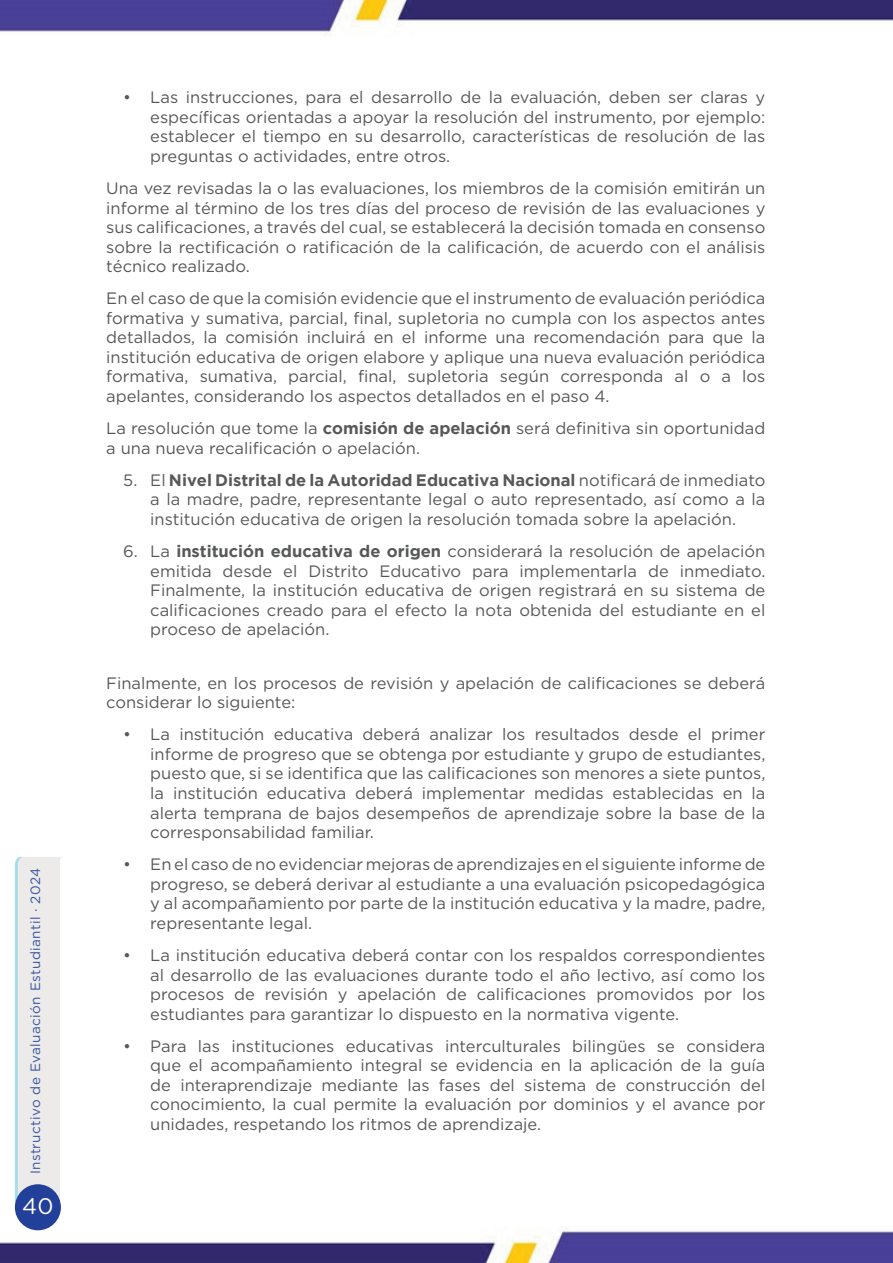
<style>
.page{position:relative;width:893px;height:1263px;background:#fff}
.page>*{position:absolute;margin:0;border:0;box-sizing:border-box;transform-origin:0 0}
.t1{font:22.5px "Gotham";color:#fff}
.numbres{font:16.5px/19.5px "Gotham";color:#57585a;text-align:justify}
.t2{font:13.5px "Gotham";letter-spacing:.03em;color:#3853a3}
.s1{font-weight:700}
.s2{font-family:"Calibri"}
</style>
<div class="page">
<img style="left:0;top:1173px;width:892px;height:90px">
<img style="left:0;top:0;width:892px;height:37px">
<svg style="left:15px;top:857px;width:49px;height:372px"></svg>
<div style="left:15px;top:1184px;width:46px;height:46px;background:#223f99;border-radius:50%"></div>
<p class="t2" style="left:28px;top:1174px;width:308px;rotate:-90deg">Instructivo de Evaluación Estudiantil · 2024</p>
<h1 class="t1" style="left:22px;top:1194px;width:33px">40</h1>
<p class="numbres" style="left:150px;top:87px;width:617px;text-indent:-27px">• Las instrucciones, para el desarrollo de la evaluación, deben ser claras y específicas orientadas a apoyar la resolución del instrumento, por ejemplo: establecer el tiempo en su desarrollo, características de resolución de las preguntas o actividades, entre otros.</p>
<p class="numbres" style="left:106px;top:178px;width:661px">Una vez revisadas la o las evaluaciones, los miembros de la comisión emitirán un informe al término de los tres días del proceso de revisión de las evaluaciones y sus calificaciones, a través del cual, se establecerá la decisión tomada en consenso sobre la rectificación o ratificación de la calificación, de acuerdo con el análisis técnico realizado.</p>
<p class="numbres" style="left:106px;top:288px;width:661px">En el caso de que la comisión evidencie que el instrumento de evaluación periódica formativa y sumativa, parcial, final, supletoria no cumpla con los aspectos antes detallados, la comisión incluirá en el informe una recomendación para que la institución educativa de origen elabore y aplique una nueva evaluación periódica formativa, sumativa, parcial, final, supletoria según corresponda al o a los apelantes, considerando los aspectos detallados en el paso 4.</p>
<p class="numbres" style="left:106px;top:418px;width:661px">La resolución que tome la <span class="s1">comisión de apelación</span> será definitiva sin oportunidad a una nueva recalificación o apelación.</p>
<p class="numbres" style="left:150px;top:470px;width:617px;text-indent:-27px">5. El <span class="s1">Nivel Distrital de la Autoridad Educativa Nacional</span> notificará de inmediato a la madre, padre, representante legal o auto representado, así como a la institución educativa de origen la resolución tomada sobre la apelación.</p>
<p class="numbres" style="left:150px;top:541px;width:617px;text-indent:-27px">6. La <span class="s1">institución educativa de origen</span> considerará la resolución de apelación emitida desde el Distrito Educativo para implementarla de inmediato.<br>Finalmente, la institución educativa de origen registrará en su sistema de calificaciones creado para el efecto la nota obtenida del estudiante en el proceso de apelación<span class="s2">.</span></p>
<p class="numbres" style="left:106px;top:673px;width:661px">Finalmente, en los procesos de revisión y apelación de calificaciones se deberá considerar lo siguiente:</p>
<p class="numbres" style="left:150px;top:725px;width:617px;text-indent:-27px">• La institución educativa deberá analizar los resultados desde el primer informe de progreso que se obtenga por estudiante y grupo de estudiantes, puesto que, si se identifica que las calificaciones son menores a siete puntos, la institución educativa deberá implementar medidas establecidas en la alerta temprana de bajos desempeños de aprendizaje sobre la base de la corresponsabilidad familiar.</p>
<p class="numbres" style="left:150px;top:854px;width:617px;text-indent:-27px">• En el caso de no evidenciar mejoras de aprendizajes en el siguiente informe de progreso, se deberá derivar al estudiante a una evaluación psicopedagógica y al acompañamiento por parte de la institución educativa y la madre, padre, representante legal.</p>
<p class="numbres" style="left:150px;top:945px;width:617px;text-indent:-27px">• La institución educativa deberá contar con los respaldos correspondientes al desarrollo de las evaluaciones durante todo el año lectivo, así como los procesos de revisión y apelación de calificaciones promovidos por los estudiantes para garantizar lo dispuesto en la normativa vigente.</p>
<p class="numbres" style="left:150px;top:1036px;width:617px;text-indent:-27px">• Para las instituciones educativas interculturales bilingües se considera que el acompañamiento integral se evidencia en la aplicación de la guía de interaprendizaje mediante las fases del sistema de construcción del conocimiento, la cual permite la evaluación por dominios y el avance por unidades, respetando los ritmos de aprendizaje.</p>
</div>
